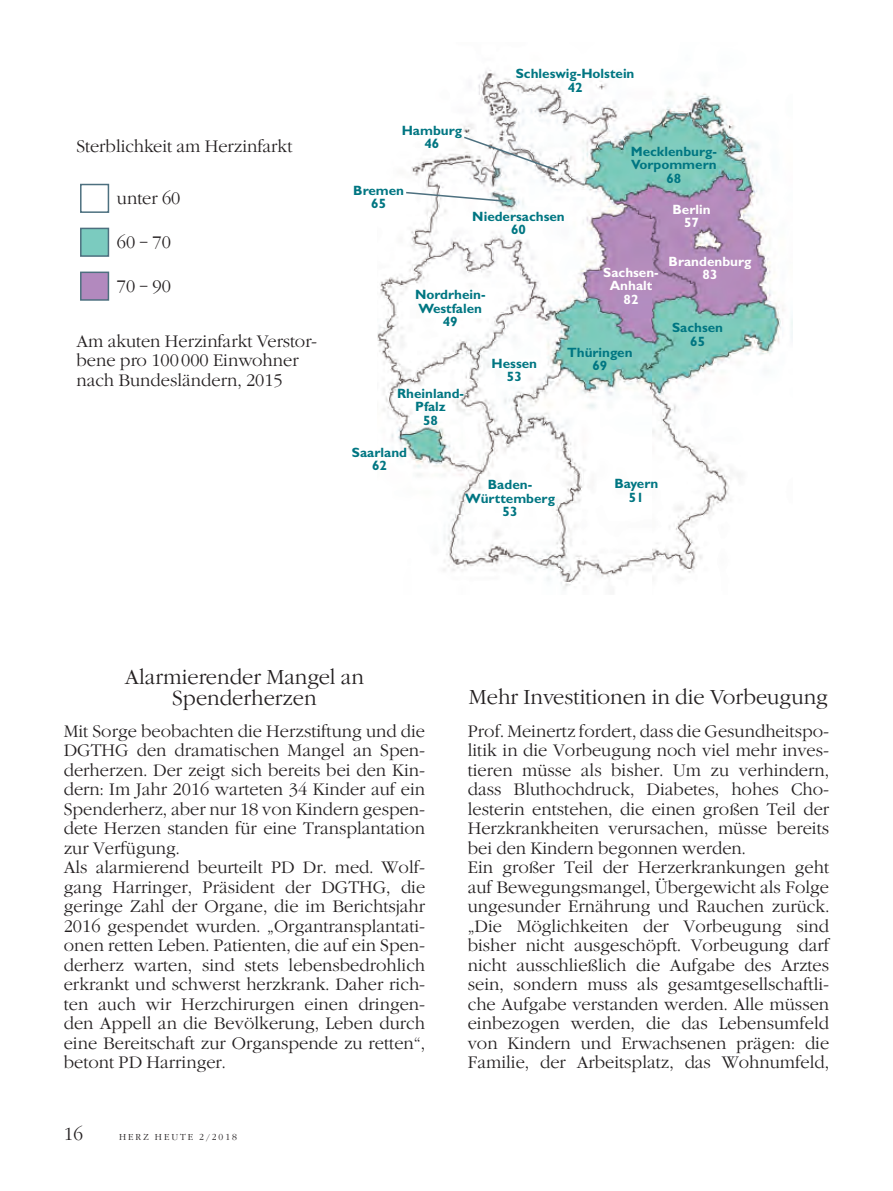
<style>
.page{position:relative;width:893px;height:1191px;background:#fff}
.page>*{position:absolute;margin:0;border:0;box-sizing:border-box;transform-origin:0 0}
.t1{font:300 21px/21px "Garamond EF";color:#231f20;text-align:center}
.t2{font:300 18px "Garamond EF";color:#231f20}
.t3{font:300 17.25px/19.5px "Garamond EF";color:#231f20}
.t4{font:700 13.5px/13.5px "Gill Sans";color:#007682;text-align:center}
.t5{font:700 13.5px/13.5px "Gill Sans";color:#fff;text-align:center}
.t6{font:300 9px "Garamond EF";letter-spacing:.22em;color:#231f20}
</style>
<div class="page">
<img style="left:377px;top:70px;width:415px;height:519px">
<svg style="left:462px;top:135px;width:98px;height:37px"></svg>
<svg style="left:405px;top:191px;width:103px;height:12px"></svg>
<div style="left:80px;top:184px;width:29px;height:29px;border:2px solid #4d707f"></div>
<div style="left:80px;top:228px;width:29px;height:29px;background:#7bcbbf;border:2px solid #4d707f"></div>
<div style="left:80px;top:271px;width:29px;height:30px;background:#b289be;border:2px solid #4d707f"></div>
<p class="t4" style="left:516px;top:67px;width:120px">Schleswig-Holstein<br>42</p>
<p class="t4" style="left:402px;top:123px;width:62px">Hamburg</p>
<p class="t3" style="left:77px;top:136px;width:217px">Sterblichkeit am Herzinfarkt</p>
<p class="t4" style="left:424px;top:137px;width:16px">46</p>
<p class="t3" style="left:117px;top:189px;width:65px">unter 60</p>
<p class="t3" style="left:117px;top:232px;width:56px">60 – 70</p>
<p class="t3" style="left:117px;top:277px;width:56px">70 – 90</p>
<p class="t3" style="left:77px;top:331px;width:242px">Am akuten Herzinfarkt Verstor&shy;bene pro 100000 Einwohner nach Bundesländern, 2015</p>
<p class="t4" style="left:631px;top:144px;width:88px">Mecklenburg-<br>Vorpommern<br>68</p>
<p class="t4" style="left:353px;top:184px;width:52px">Bremen<br>65</p>
<p class="t5" style="left:672px;top:202px;width:40px">Berlin<br>57</p>
<p class="t4" style="left:472px;top:209px;width:94px">Niedersachsen<br>60</p>
<p class="t5" style="left:603px;top:266px;width:57px">Sachsen-<br>Anhalt<br>82</p>
<p class="t5" style="left:669px;top:254px;width:84px">Brandenburg<br>83</p>
<p class="t4" style="left:415px;top:288px;width:72px">Nordrhein-<br>Westfalen<br>49</p>
<p class="t4" style="left:672px;top:321px;width:53px">Sachsen<br>65</p>
<p class="t4" style="left:567px;top:345px;width:67px">Thüringen<br>69</p>
<p class="t4" style="left:492px;top:356px;width:47px">Hessen<br>53</p>
<p class="t4" style="left:397px;top:386px;width:69px">Rheinland-<br>Pfalz<br>58</p>
<p class="t4" style="left:352px;top:445px;width:57px">Saarland<br>62</p>
<p class="t4" style="left:465px;top:478px;width:91px">Baden-<br>Württemberg<br>53</p>
<p class="t4" style="left:614px;top:477px;width:45px">Bayern<br>51</p>
<p class="t1" style="left:125px;top:666px;width:241px">Alarmierender Mangel an<br>Spenderherzen</p>
<p class="t3" style="left:64px;top:721px;width:363px">Mit Sorge beobachten die Herzstiftung und die DGTHG den dramatischen Mangel an Spen&shy;derherzen. Der zeigt sich bereits bei den Kin&shy;dern: Im Jahr 2016 warteten 34 Kinder auf ein Spenderherz, aber nur 18 von Kindern gespen&shy;dete Herzen standen für eine Transplantation zur Verfügung.<br>Als alarmierend beurteilt PD Dr. med. Wolf&shy;gang Harringer, Präsident der DGTHG, die geringe Zahl der Organe, die im Berichtsjahr 2016 gespendet wurden. „Organtransplantati&shy;onen retten Leben. Patienten, die auf ein Spen&shy;derherz warten, sind stets lebensbedrohlich erkrankt und schwerst herzkrank. Daher rich&shy;ten auch wir Herzchirurgen einen dringen&shy;den Appell an die Bevölkerung, Leben durch eine Bereitschaft zur Organspende zu retten“, betont PD Harringer.</p>
<p class="t2" style="left:64px;top:1124px;width:21px">16</p>
<p class="t6" style="left:119px;top:1132px;width:119px">HERZ HEUTE 2/2018</p>
<p class="t1" style="left:469px;top:687px;width:361px">Mehr Investitionen in die Vorbeugung</p>
<p class="t3" style="left:468px;top:721px;width:363px">Prof. Meinertz fordert, dass die Gesundheitspo&shy;litik in die Vorbeugung noch viel mehr inves&shy;tieren müsse als bisher. Um zu verhindern, dass Bluthochdruck, Diabetes, hohes Cho&shy;lesterin entstehen, die einen großen Teil der Herzkrankheiten verursachen, müsse bereits bei den Kindern begonnen werden.<br>Ein großer Teil der Herzerkrankungen geht auf Bewegungsmangel, Übergewicht als Folge ungesunder Ernährung und Rauchen zurück. „Die Möglichkeiten der Vorbeugung sind bisher nicht ausgeschöpft. Vorbeugung darf nicht ausschließlich die Aufgabe des Arztes sein, sondern muss als gesamtgesellschaftli&shy;che Aufgabe verstanden werden. Alle müssen einbezogen werden, die das Lebensumfeld von Kindern und Erwachsenen prägen: die Familie, der Arbeitsplatz, das Wohnumfeld,</p>
</div>
